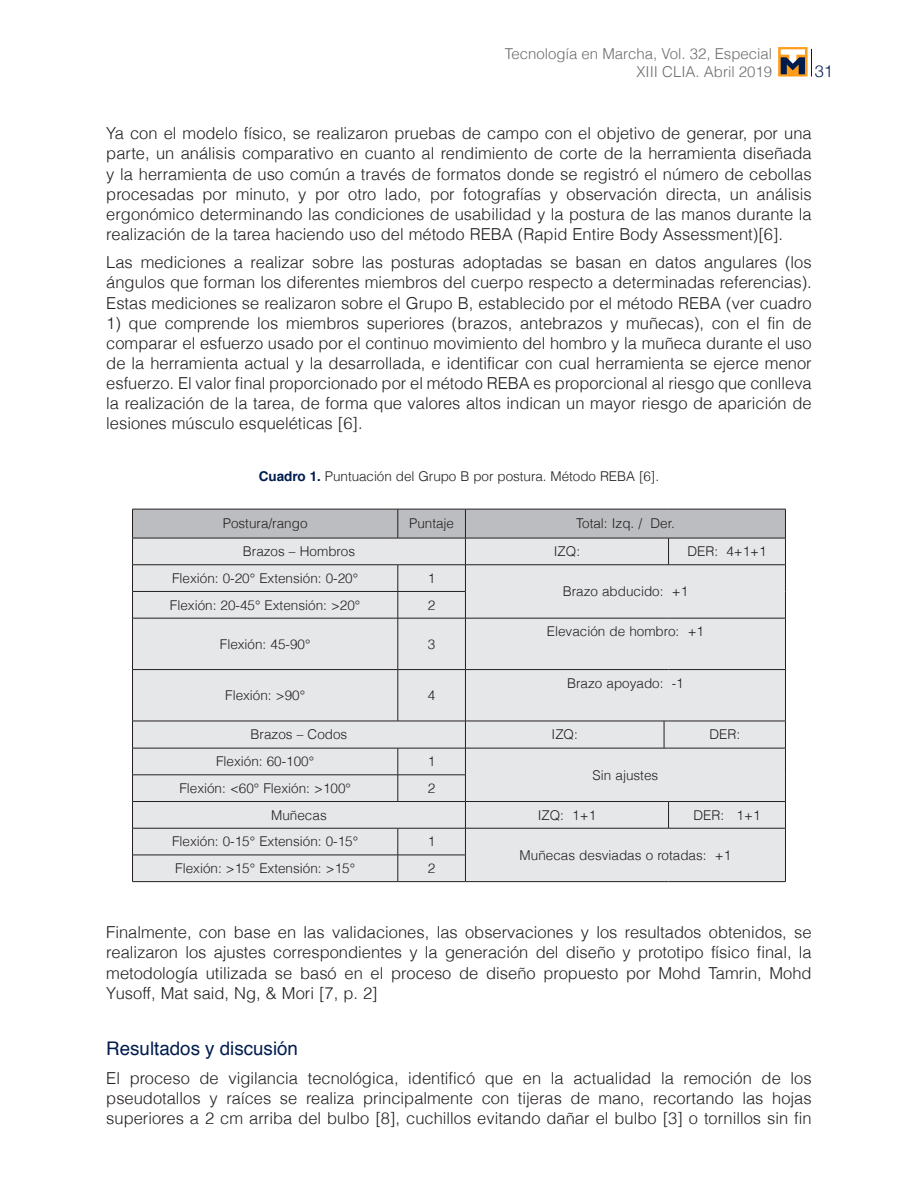
<style>
.page{position:relative;width:918px;height:1188px;background:#fff}
.page>*{position:absolute;margin:0;border:0;box-sizing:border-box;transform-origin:0 0}
._7subtitulo{font:18.75px "Helvetica";color:#001c4e}
._6texto{font:300 16.5px/20.1px "Helvetica";color:#231f20;text-align:justify}
.t1{font:300 16.5px "Helvetica Neue";color:#001c4e}
.t2{font:300 15px/18px "Helvetica";color:#6c6d70;text-align:right}
.textocuadros{font:300 13.5px "Helvetica";color:#231f20}
._9tituloscuadros1{font:300 13.5px "Helvetica";letter-spacing:-.005em;color:#231f20}
.s1{font-weight:700;color:#001c4e}
</style>
<div class="page">
<svg style="left:811px;top:49px;width:1px;height:28px"></svg>
<svg style="left:778px;top:47px;width:30px;height:30px"></svg>
<svg style="left:781px;top:49px;width:24px;height:25px"></svg>
<div style="left:133px;top:619px;width:652px;height:262px;background:#e6e7e9"></div>
<hr style="left:132px;top:618px;width:1px;height:51px;background:#231f20">
<hr style="left:398px;top:618px;width:1px;height:51px;background:#231f20">
<hr style="left:465px;top:618px;width:1px;height:51px;background:#231f20">
<svg style="left:132px;top:509px;width:654px;height:110px;background:#d2d3d5"></svg>
<hr style="left:669px;top:618px;width:117px;height:1px;background:#231f20">
<hr style="left:785px;top:618px;width:1px;height:51px;background:#231f20">
<hr style="left:132px;top:669px;width:266px;height:1px;background:#231f20">
<hr style="left:132px;top:670px;width:1px;height:51px;background:#231f20">
<hr style="left:398px;top:669px;width:67px;height:1px;background:#231f20">
<hr style="left:398px;top:670px;width:1px;height:51px;background:#231f20">
<hr style="left:465px;top:669px;width:199px;height:1px;background:#231f20">
<hr style="left:465px;top:670px;width:1px;height:51px;background:#231f20">
<hr style="left:669px;top:669px;width:117px;height:1px;background:#231f20">
<hr style="left:785px;top:670px;width:1px;height:51px;background:#231f20">
<hr style="left:132px;top:721px;width:266px;height:1px;background:#231f20">
<hr style="left:398px;top:721px;width:67px;height:1px;background:#231f20">
<hr style="left:465px;top:721px;width:199px;height:1px;background:#231f20">
<hr style="left:669px;top:721px;width:117px;height:1px;background:#231f20">
<hr style="left:132px;top:748px;width:266px;height:1px;background:#231f20">
<hr style="left:398px;top:748px;width:67px;height:1px;background:#231f20">
<hr style="left:465px;top:748px;width:199px;height:1px;background:#231f20">
<svg style="left:664px;top:721px;width:5px;height:28px"></svg>
<hr style="left:669px;top:748px;width:117px;height:1px;background:#231f20">
<hr style="left:132px;top:775px;width:266px;height:1px;background:#231f20">
<hr style="left:398px;top:775px;width:68px;height:1px;background:#231f20">
<svg style="left:398px;top:748px;width:1px;height:53px"></svg>
<hr style="left:132px;top:801px;width:266px;height:1px;background:#231f20">
<hr style="left:398px;top:801px;width:67px;height:1px;background:#231f20">
<hr style="left:465px;top:801px;width:199px;height:1px;background:#231f20">
<hr style="left:669px;top:801px;width:117px;height:1px;background:#231f20">
<hr style="left:132px;top:828px;width:266px;height:1px;background:#231f20">
<hr style="left:398px;top:828px;width:67px;height:1px;background:#231f20">
<hr style="left:465px;top:828px;width:199px;height:1px;background:#231f20">
<svg style="left:664px;top:801px;width:5px;height:28px"></svg>
<hr style="left:669px;top:828px;width:117px;height:1px;background:#231f20">
<svg style="left:785px;top:721px;width:1px;height:160px"></svg>
<hr style="left:465px;top:881px;width:199px;height:1px;background:#231f20">
<hr style="left:669px;top:881px;width:117px;height:1px;background:#231f20">
<hr style="left:132px;top:855px;width:266px;height:1px;background:#231f20">
<svg style="left:132px;top:721px;width:1px;height:160px"></svg>
<hr style="left:398px;top:855px;width:68px;height:1px;background:#231f20">
<svg style="left:398px;top:828px;width:1px;height:53px"></svg>
<svg style="left:465px;top:721px;width:1px;height:160px"></svg>
<hr style="left:132px;top:881px;width:266px;height:1px;background:#231f20">
<hr style="left:398px;top:881px;width:67px;height:1px;background:#231f20">
<p class="t2" style="left:505px;top:44px;width:269px">Tecnología en Marcha, Vol. 32, Especial<br>XIII CLIA. Abril 2019</p>
<p class="t1" style="left:815px;top:57px;width:20px">31</p>
<p class="_6texto" style="left:106px;top:123px;width:707px">Ya con el modelo físico, se realizaron pruebas de campo con el objetivo de generar, por una parte, un análisis comparativo en cuanto al rendimiento de corte de la herramienta diseñada y la herramienta de uso común a través de formatos donde se registró el número de cebollas procesadas por minuto, y por otro lado, por fotografías y observación directa, un análisis ergonómico determinando las condiciones de usabilidad y la postura de las manos durante la realización de la tarea haciendo uso del método REBA (Rapid Entire Body Assessment)[6].</p>
<p class="_6texto" style="left:106px;top:252px;width:707px">Las mediciones a realizar sobre las posturas adoptadas se basan en datos angulares (los ángulos que forman los diferentes miembros del cuerpo respecto a determinadas referencias).<br>Estas mediciones se realizaron sobre el Grupo B, establecido por el método REBA (ver cuadro</p>
<p class="_6texto" style="left:106px;top:312px;width:707px">1) que comprende los miembros superiores (brazos, antebrazos y muñecas), con el fin de comparar el esfuerzo usado por el continuo movimiento del hombro y la muñeca durante el uso de la herramienta actual y la desarrollada, e identificar con cual herramienta se ejerce menor esfuerzo. El valor final proporcionado por el método REBA es proporcional al riesgo que conlleva la realización de la tarea, de forma que valores altos indican un mayor riesgo de aparición de lesiones músculo esqueléticas [6].</p>
<p class="_9tituloscuadros1" style="left:259px;top:466px;width:402px"><span class="s1">Cuadro 1.</span> Puntuación del Grupo B por postura. Método REBA [6].</p>
<p class="textocuadros" style="left:223px;top:513px;width:86px">Postura/rango</p>
<p class="textocuadros" style="left:409px;top:513px;width:47px">Puntaje</p>
<p class="textocuadros" style="left:576px;top:513px;width:100px">Total: Izq. / Der.</p>
<p class="textocuadros" style="left:243px;top:541px;width:114px">Brazos – Hombros</p>
<p class="textocuadros" style="left:554px;top:541px;width:28px">IZQ:</p>
<p class="textocuadros" style="left:687px;top:541px;width:81px">DER: 4+1+1</p>
<p class="textocuadros" style="left:172px;top:567px;width:188px">Flexión: 0-20° Extensión: 0-20°</p>
<p class="textocuadros" style="left:428px;top:567px;width:9px">1</p>
<p class="textocuadros" style="left:563px;top:581px;width:127px">Brazo abducido: +1</p>
<p class="textocuadros" style="left:170px;top:594px;width:192px">Flexión: 20-45° Extensión: &gt;20°</p>
<p class="textocuadros" style="left:428px;top:594px;width:9px">2</p>
<p class="textocuadros" style="left:220px;top:633px;width:92px">Flexión: 45-90°</p>
<p class="textocuadros" style="left:428px;top:633px;width:9px">3</p>
<p class="textocuadros" style="left:547px;top:621px;width:159px">Elevación de hombro: +1</p>
<p class="textocuadros" style="left:225px;top:684px;width:81px">Flexión: &gt;90°</p>
<p class="textocuadros" style="left:428px;top:684px;width:9px">4</p>
<p class="textocuadros" style="left:567px;top:672px;width:118px">Brazo apoyado: -1</p>
<p class="textocuadros" style="left:251px;top:724px;width:98px">Brazos – Codos</p>
<p class="textocuadros" style="left:552px;top:724px;width:28px">IZQ:</p>
<p class="textocuadros" style="left:709px;top:724px;width:32px">DER:</p>
<p class="textocuadros" style="left:216px;top:751px;width:100px">Flexión: 60-100°</p>
<p class="textocuadros" style="left:428px;top:751px;width:9px">1</p>
<p class="textocuadros" style="left:593px;top:764px;width:67px">Sin ajustes</p>
<p class="textocuadros" style="left:179px;top:777px;width:173px">Flexión: &lt;60° Flexión: &gt;100°</p>
<p class="textocuadros" style="left:428px;top:777px;width:9px">2</p>
<p class="textocuadros" style="left:271px;top:804px;width:57px">Muñecas</p>
<p class="textocuadros" style="left:538px;top:804px;width:60px">IZQ: 1+1</p>
<p class="textocuadros" style="left:693px;top:804px;width:69px">DER: 1+1</p>
<p class="textocuadros" style="left:172px;top:831px;width:188px">Flexión: 0-15° Extensión: 0-15°</p>
<p class="textocuadros" style="left:428px;top:831px;width:9px">1</p>
<p class="textocuadros" style="left:520px;top:844px;width:213px">Muñecas desviadas o rotadas: +1</p>
<p class="textocuadros" style="left:175px;top:857px;width:181px">Flexión: &gt;15° Extensión: &gt;15°</p>
<p class="textocuadros" style="left:428px;top:857px;width:9px">2</p>
<p class="_6texto" style="left:106px;top:922px;width:707px">Finalmente, con base en las validaciones, las observaciones y los resultados obtenidos, se realizaron los ajustes correspondientes y la generación del diseño y prototipo físico final, la metodología utilizada se basó en el proceso de diseño propuesto por Mohd Tamrin, Mohd Yusoff, Mat said, Ng, &amp; Mori [7, p. 2]</p>
<p class="_7subtitulo" style="left:106px;top:1034px;width:193px">Resultados y discusión</p>
<p class="_6texto" style="left:106px;top:1067px;width:707px">El proceso de vigilancia tecnológica, identificó que en la actualidad la remoción de los pseudotallos y raíces se realiza principalmente con tijeras de mano, recortando las hojas superiores a 2 cm arriba del bulbo [8], cuchillos evitando dañar el bulbo [3] o tornillos sin fin</p>
</div>
